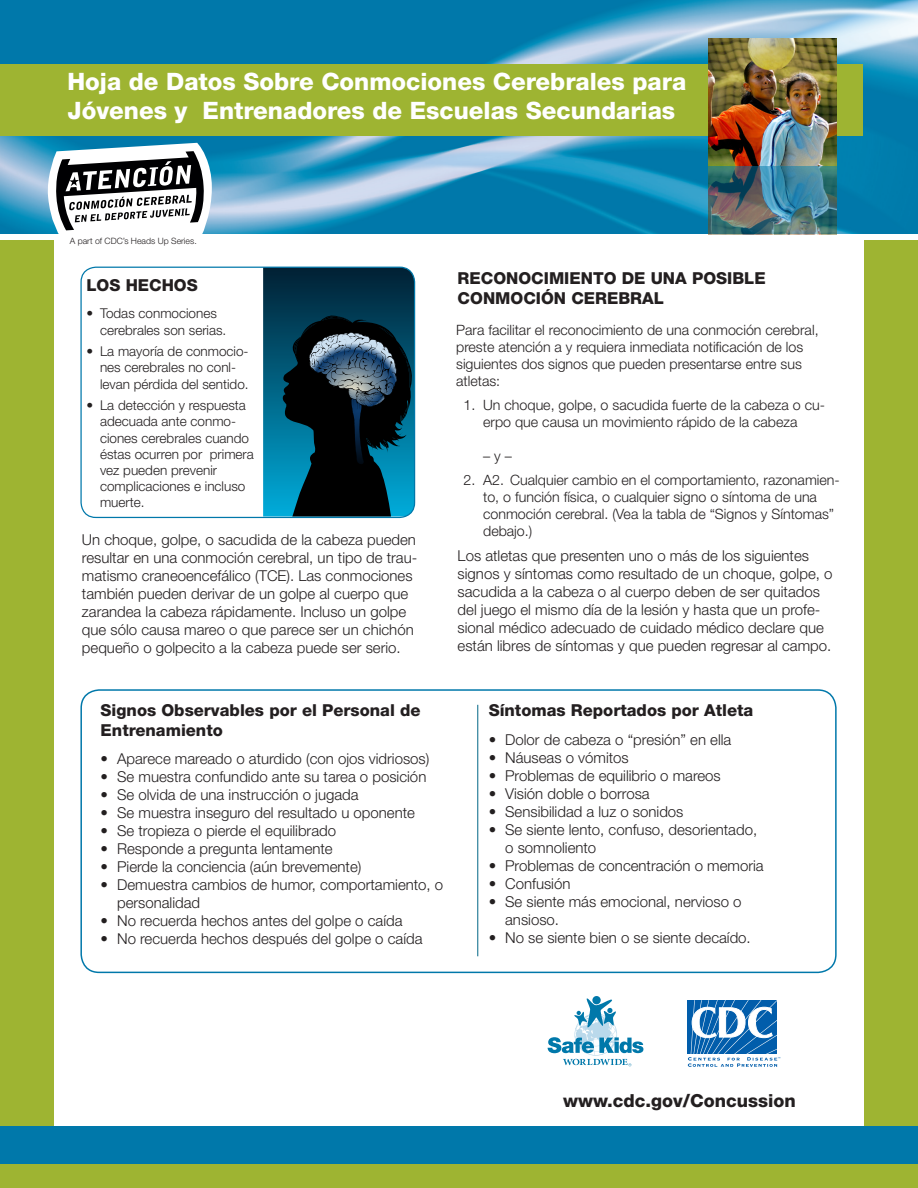
<style>
.page{position:relative;width:918px;height:1188px;background:#9eb432}
.page>*{position:absolute;margin:0;border:0;box-sizing:border-box;transform-origin:0 0}
.t1{font:800 24px/28.8px "Helvetica Neue LT Std";color:#fff}
.t2{font:800 18px "Helvetica Neue LT Std";color:#231f20}
.BODY{font:800 16.5px/19.8px "Helvetica Neue LT Std";color:#231f20}
.BULLET_SINGLE_LINE{font:300 15px/18px "Helvetica Neue LT Std";color:#231f20}
.BODY-2{font:300 15px/18px "Helvetica Neue LT Std";color:#231f20}
.BULLETS{font:300 14.25px/17.1px "Helvetica Neue LT Std";color:#231f20}
.BULLET_SINGLE_LINE-2{font:300 13.5px/16.2px "Helvetica Neue LT Std";color:#231f20}
.BODY-3{font:300 8.7px "Helvetica Neue LT Std";color:#231f20}
</style>
<div class="page">
<div style="left:54px;top:189px;width:810px;height:945px;background:#fff"></div>
<img style="left:0;top:0;width:918px;height:234px">
<div style="left:0;top:64px;width:862px;height:72px;background:#9eb432"></div>
<div style="left:0;top:1127px;width:918px;height:37px;background:#0078aa"></div>
<div style="left:0;top:234px;width:918px;height:6px;background:#fff"></div>
<svg style="left:592px;top:996px;width:9px;height:8px"></svg>
<svg style="left:548px;top:998px;width:95px;height:68px"></svg>
<svg style="left:44px;top:143px;width:176px;height:91px"></svg>
<svg style="left:688px;top:1000px;width:92px;height:67px"></svg>
<div style="left:80px;top:689px;width:757px;height:284px;border:2px solid #0078aa;border-radius:18px"></div>
<hr style="left:477px;top:705px;width:1px;height:251px;background:#026686">
<img style="left:709px;top:38px;width:128px;height:196px">
<svg style="left:263px;top:267px;width:152px;height:250px;background:#0c3b4d"></svg>
<div style="left:80px;top:267px;width:335px;height:251px;border:1px solid #0078aa;border-radius:15px"></div>
<p class="t1" style="left:68px;top:67px;width:620px">Hoja de Datos Sobre Conmociones Cerebrales para<br>Jóvenes y Entrenadores de Escuelas Secundarias</p>
<p class="BODY-3" style="left:70px;top:236px;width:128px">A part of CDC’s Heads Up Series.</p>
<p class="BODY" style="left:87px;top:276px;width:113px">LOS HECHOS</p>
<p class="BULLET_SINGLE_LINE-2" style="left:100px;top:305px;width:128px;text-indent:-14px">• Todas conmociones cerebrales son serias.</p>
<p class="BULLET_SINGLE_LINE-2" style="left:100px;top:343px;width:150px;text-indent:-14px">• La mayoría de conmocio&shy;nes cerebrales no conl&shy;levan pérdida del sentido.</p>
<p class="BULLET_SINGLE_LINE-2" style="left:100px;top:397px;width:155px;text-indent:-14px">• La detección y respuesta adecuada ante conmo&shy;ciones cerebrales cuando éstas ocurren por primera vez pueden prevenir complicaciones e incluso muerte.</p>
<p class="BODY-2" style="left:82px;top:531px;width:337px">Un choque, golpe, o sacudida de la cabeza pueden resultar en una conmoción cerebral, un tipo de trau&shy;matismo craneoencefálico (TCE). Las conmociones también pueden derivar de un golpe al cuerpo que zarandea la cabeza rápidamente. Incluso un golpe que sólo causa mareo o que parece ser un chichón pequeño o golpecito a la cabeza puede ser serio.</p>
<p class="BODY" style="left:458px;top:269px;width:310px">RECONOCIMIENTO DE UNA POSIBLE<br>CONMOCIÓN CEREBRAL</p>
<p class="BULLETS" style="left:456px;top:321px;width:364px">Para facilitar el reconocimiento de una conmoción cerebral, preste atención a y requiera inmediata notificación de los siguientes dos signos que pueden presentarse entre sus atletas:</p>
<p class="BULLETS" style="left:464px;top:396px;width:363px;text-align:center">1. Un choque, golpe, o sacudida fuerte de la cabeza o cu&shy;erpo que causa un movimiento rápido de la cabeza</p>
<p class="BULLETS" style="left:483px;top:447px;width:30px">– y –</p>
<p class="BULLETS" style="left:483px;top:471px;width:358px;text-indent:-20px">2. A2. Cualquier cambio en el comportamiento, razonamien&shy;to, o función física, o cualquier signo o síntoma de una conmoción cerebral. (Vea la tabla de “Signos y Síntomas” debajo.)</p>
<p class="BODY-2" style="left:458px;top:546px;width:376px">Los atletas que presenten uno o más de los siguientes signos y síntomas como resultado de un choque, golpe, o sacudida a la cabeza o al cuerpo deben de ser quitados del juego el mismo día de la lesión y hasta que un profe&shy;sional médico adecuado de cuidado médico declare que están libres de síntomas y que pueden regresar al campo.</p>
<p class="BODY" style="left:101px;top:700px;width:321px">Signos Observables por el Personal de<br>Entrenamiento</p>
<p class="BULLET_SINGLE_LINE" style="left:101px;top:750px;width:330px">• Aparece mareado o aturdido (con ojos vidriosos)</p>
<p class="BULLET_SINGLE_LINE" style="left:101px;top:768px;width:327px">• Se muestra confundido ante su tarea o posición</p>
<p class="BULLET_SINGLE_LINE" style="left:101px;top:786px;width:259px">• Se olvida de una instrucción o jugada</p>
<p class="BULLET_SINGLE_LINE" style="left:101px;top:804px;width:316px">• Se muestra inseguro del resultado u oponente</p>
<p class="BULLET_SINGLE_LINE" style="left:101px;top:822px;width:237px">• Se tropieza o pierde el equilibrado</p>
<p class="BULLET_SINGLE_LINE" style="left:101px;top:840px;width:234px">• Responde a pregunta lentamente</p>
<p class="BULLET_SINGLE_LINE" style="left:101px;top:858px;width:262px">• Pierde la conciencia (aún brevemente)</p>
<p class="BULLET_SINGLE_LINE" style="left:117px;top:876px;width:328px;text-indent:-16px">• Demuestra cambios de humor, comportamiento, o personalidad</p>
<p class="BULLET_SINGLE_LINE" style="left:101px;top:912px;width:303px">• No recuerda hechos antes del golpe o caída</p>
<p class="BULLET_SINGLE_LINE" style="left:101px;top:930px;width:323px">• No recuerda hechos después del golpe o caída</p>
<p class="BODY" style="left:489px;top:700px;width:266px">Síntomas Reportados por Atleta</p>
<p class="BULLET_SINGLE_LINE" style="left:489px;top:730px;width:244px">• Dolor de cabeza o “presión” en ella</p>
<p class="BULLET_SINGLE_LINE" style="left:489px;top:748px;width:142px">• Náuseas o vómitos</p>
<p class="BULLET_SINGLE_LINE" style="left:489px;top:766px;width:234px">• Problemas de equilibrio o mareos</p>
<p class="BULLET_SINGLE_LINE" style="left:489px;top:784px;width:163px">• Visión doble o borrosa</p>
<p class="BULLET_SINGLE_LINE" style="left:489px;top:802px;width:196px">• Sensibilidad a luz o sonidos</p>
<p class="BULLET_SINGLE_LINE" style="left:505px;top:820px;width:254px;text-indent:-16px">• Se siente lento, confuso, desorientado, o somnoliento</p>
<p class="BULLET_SINGLE_LINE" style="left:489px;top:856px;width:276px">• Problemas de concentración o memoria</p>
<p class="BULLET_SINGLE_LINE" style="left:489px;top:874px;width:83px">• Confusión</p>
<p class="BULLET_SINGLE_LINE" style="left:505px;top:892px;width:238px;text-indent:-16px">• Se siente más emocional, nervioso o ansioso.</p>
<p class="BULLET_SINGLE_LINE" style="left:489px;top:928px;width:264px">• No se siente bien o se siente decaído.</p>
<p class="t2" style="left:563px;top:1090px;width:234px">www.cdc.gov/Concussion</p>
</div>
